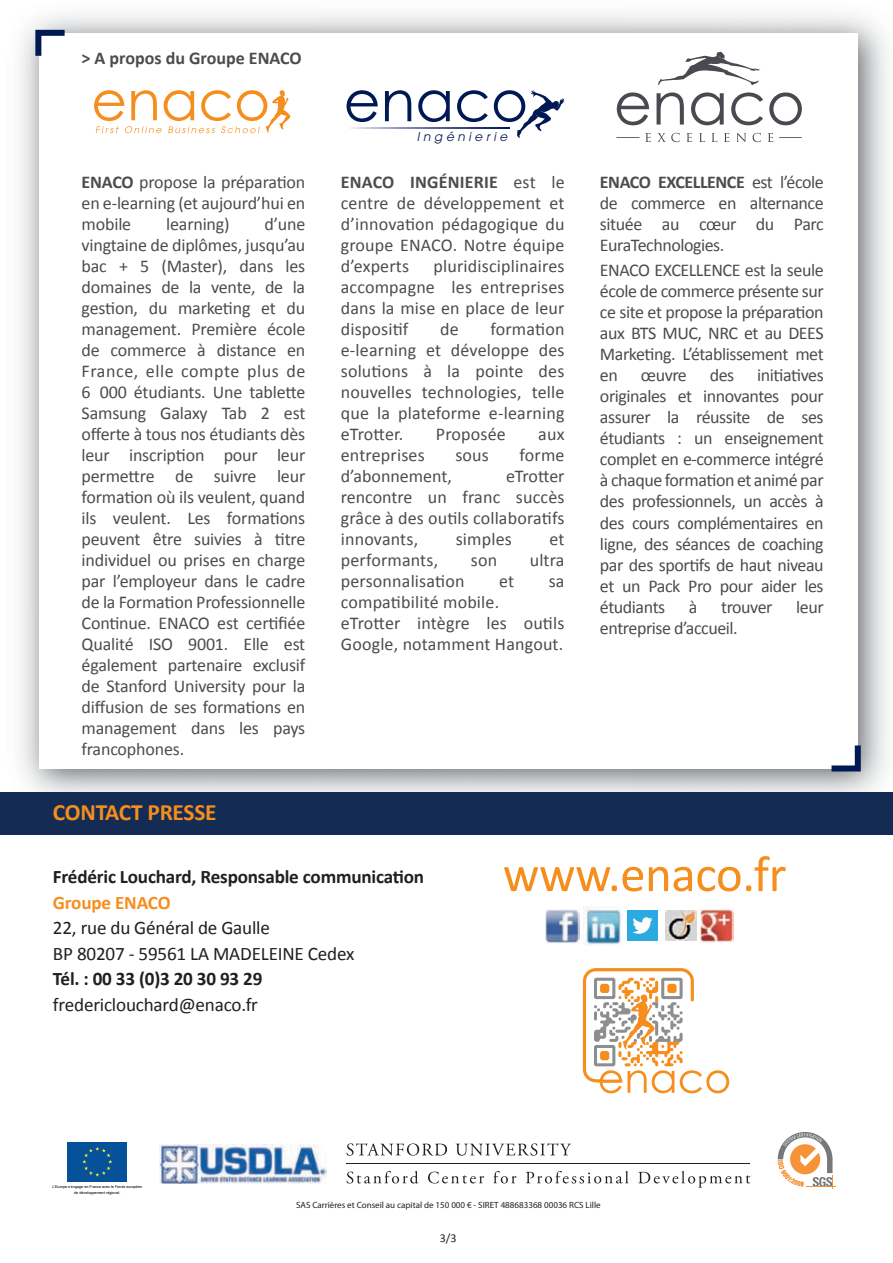
<style>
.page{position:relative;width:893px;height:1263px;background:#fff}
.page>*{position:absolute;margin:0;border:0;box-sizing:border-box;transform-origin:0 0}
.t1{font:51px "Calibri";letter-spacing:-.01em;color:#f68e1e}
.t2{font:700 23.4px "Calibri";letter-spacing:-.01em;color:#f68e1e}
.t3{font:19.2px/25.5px "Calibri";letter-spacing:-.01em;color:#231f20}
.t4{font:700 19.2px "Calibri";letter-spacing:-.01em;color:#231f20}
.t5{font:700 19.2px "Calibri";letter-spacing:-.01em;color:#f68e1e}
.t6{font:18px/21px "Calibri";letter-spacing:-.005em;color:#4b4c4d;text-align:justify}
.t7{font:18px "Calibri";letter-spacing:-.025em;color:#4b4c4d}
.t8{font:700 18px "Calibri";color:#4b4c4d}
.t9{font:italic 12.15px "Avant Garde";letter-spacing:.3em;color:#001954}
.t10{font:12px "Calibri";color:#231f20}
.t11{font:9px "Myriad Pro";color:#231f20}
.t12{font:3.75px/5.4px "Arial";color:#000001;text-align:center}
.s1{font-weight:700}
</style>
<div class="page">
<img style="left:20px;top:14px;width:868px;height:778px">
<div style="left:39px;top:33px;width:819px;height:735px;background:#fff"></div>
<svg style="left:35px;top:30px;width:30px;height:26px"></svg>
<svg style="left:831px;top:745px;width:30px;height:26px"></svg>
<svg style="left:347px;top:90px;width:218px;height:48px"></svg>
<svg style="left:347px;top:128px;width:162px;height:1px"></svg>
<svg style="left:616px;top:52px;width:186px;height:90px"></svg>
<svg style="left:94px;top:90px;width:197px;height:43px"></svg>
<div style="left:0;top:792px;width:893px;height:42px;background:#142c54"></div>
<svg style="left:583px;top:968px;width:146px;height:125px"></svg>
<img style="left:545px;top:909px;width:34px;height:34px">
<img style="left:583px;top:906px;width:40px;height:40px">
<div style="left:627px;top:910px;width:31px;height:31px;background:#2aaae1"></div>
<svg style="left:633px;top:917px;width:20px;height:17px"></svg>
<div style="left:68px;top:1142px;width:59px;height:39px;background:#05529b"></div>
<svg style="left:82px;top:1147px;width:30px;height:29px"></svg>
<svg style="left:347px;top:1143px;width:100px;height:12px"></svg>
<svg style="left:456px;top:1143px;width:115px;height:12px"></svg>
<hr style="left:346px;top:1163px;width:403px;height:1px;background:#231f20">
<svg style="left:347px;top:1171px;width:71px;height:12px"></svg>
<svg style="left:428px;top:1171px;width:56px;height:12px"></svg>
<svg style="left:493px;top:1171px;width:23px;height:12px"></svg>
<svg style="left:526px;top:1171px;width:102px;height:12px"></svg>
<svg style="left:638px;top:1171px;width:112px;height:17px"></svg>
<img style="left:159px;top:1144px;width:167px;height:40px">
<img style="left:700px;top:909px;width:33px;height:33px">
<img style="left:665px;top:910px;width:31px;height:31px">
<svg style="left:778px;top:1132px;width:58px;height:57px"></svg>
<p class="t8" style="left:82px;top:47px;width:222px">&gt; A propos du Groupe ENACO</p>
<p class="t6" style="left:82px;top:171px;width:225px"><span class="s1">ENACO</span> propose la préparation en e-learning (et aujourd’hui en mobile</p>
<p class="t6" style="left:166px;top:213px;width:65px">learning)</p>
<p class="t6" style="left:82px;top:213px;width:225px;text-indent:183px">d’une vingtaine de diplômes, jusqu’au bac + 5 (Master), dans les domaines de la vente, de la gestion, du marketing et du management. Première école de commerce à distance en France, elle compte plus de 6 000 étudiants. Une tablette Samsung Galaxy Tab 2 est offerte à tous nos étudiants dès leur inscription pour leur permettre de suivre leur formation où ils veulent, quand ils veulent. Les formations peuvent être suivies à titre individuel ou prises en charge par l’employeur dans le cadre de la Formation Professionnelle Continue. ENACO est certifiée Qualité ISO 9001. Elle est également partenaire exclusif de Stanford University pour la diffusion de ses formations en management dans les pays francophones.</p>
<p class="t2" style="left:53px;top:798px;width:165px">CONTACT PRESSE</p>
<p class="t9" style="left:417px;top:129px;width:92px">Ingénierie</p>
<p class="t6" style="left:341px;top:171px;width:225px"><span class="s1">ENACO INGÉNIERIE</span> est le centre de développement et d’innovation pédagogique du groupe ENACO. Notre équipe d’experts</p>
<p class="t6" style="left:341px;top:255px;width:225px;text-indent:93px">pluridisciplinaires accompagne les entreprises dans la mise en place de leur dispositif</p>
<p class="t6" style="left:341px;top:318px;width:225px;text-indent:150px">formation e-learning et développe des solutions à la pointe des nouvelles technologies, telle que la plateforme e-learning eTrotter.</p>
<p class="t6" style="left:440px;top:318px;width:20px">de</p>
<p class="t6" style="left:436px;top:423px;width:71px">Proposée</p>
<p class="t6" style="left:538px;top:423px;width:28px">aux</p>
<p class="t6" style="left:341px;top:444px;width:85px">entreprises</p>
<p class="t6" style="left:455px;top:444px;width:35px">sous</p>
<p class="t6" style="left:520px;top:444px;width:46px">forme</p>
<p class="t6" style="left:341px;top:465px;width:113px">d’abonnement,</p>
<p class="t6" style="left:341px;top:465px;width:225px;text-indent:165px">eTrotter rencontre un franc succès grâce à des outils collaboratifs innovants,</p>
<p class="t6" style="left:456px;top:528px;width:58px">simples</p>
<p class="t6" style="left:549px;top:528px;width:17px">et</p>
<p class="t6" style="left:341px;top:549px;width:99px">performants,</p>
<p class="t6" style="left:471px;top:549px;width:28px">son</p>
<p class="t6" style="left:530px;top:549px;width:36px">ultra</p>
<p class="t6" style="left:341px;top:570px;width:125px">personnalisation</p>
<p class="t6" style="left:499px;top:570px;width:17px">et</p>
<p class="t6" style="left:549px;top:570px;width:17px">sa</p>
<p class="t6" style="left:341px;top:591px;width:225px;text-align:left">compatibilité mobile.<br>eTrotter intègre les outils<br>Google, notamment Hangout.</p>
<p class="t6" style="left:600px;top:171px;width:225px"><span class="s1">ENACO EXCELLENCE</span> est l’école de commerce en alternance située au cœur du Parc EuraTechnologies.</p>
<p class="t6" style="left:600px;top:259px;width:225px">ENACO EXCELLENCE est la seule école de commerce présente sur ce site et propose la préparation aux BTS MUC, NRC et au DEES Marketing. L’établissement met en</p>
<p class="t6" style="left:641px;top:364px;width:48px">œuvre</p>
<p class="t6" style="left:710px;top:364px;width:26px">des</p>
<p class="t6" style="left:600px;top:364px;width:225px;text-indent:157px">initiatives originales et innovantes pour assurer la réussite de ses étudiants : un enseignement complet en e-commerce intégré à chaque formation et animé par des professionnels, un accès à des cours complémentaires en ligne, des séances de coaching par des sportifs de haut niveau et un Pack Pro pour aider les étudiants</p>
<p class="t6" style="left:689px;top:595px;width:10px">à</p>
<p class="t7" style="left:721px;top:595px;width:53px">trouver</p>
<p class="t6" style="left:796px;top:595px;width:29px">leur</p>
<p class="t7" style="left:600px;top:616px;width:139px">entreprise d’accueil.</p>
<p class="t4" style="left:53px;top:865px;width:373px">Frédéric Louchard, Responsable communication</p>
<p class="t5" style="left:53px;top:891px;width:119px">Groupe ENACO</p>
<p class="t3" style="left:53px;top:914px;width:303px">22, rue du Général de Gaulle<br>BP 80207 - 59561 LA MADELEINE Cedex</p>
<p class="t4" style="left:53px;top:967px;width:211px">Tél. : 00 33 (0)3 20 30 93 29</p>
<p class="t3" style="left:53px;top:991px;width:207px">fredericlouchard@enaco.fr</p>
<p class="t12" style="left:53px;top:1184px;width:91px">L’Europe s’engage en France avec le Fonds européen de développement régional.</p>
<h1 class="t1" style="left:503px;top:842px;width:285px">www.enaco.fr</h1>
<p class="t11" style="left:296px;top:1199px;width:306px">SAS Carrières et Conseil au capital de 150 000 € - SIRET 488683368 00036 RCS Lille</p>
<p class="t10" style="left:440px;top:1230px;width:18px">3/3</p>
</div>
